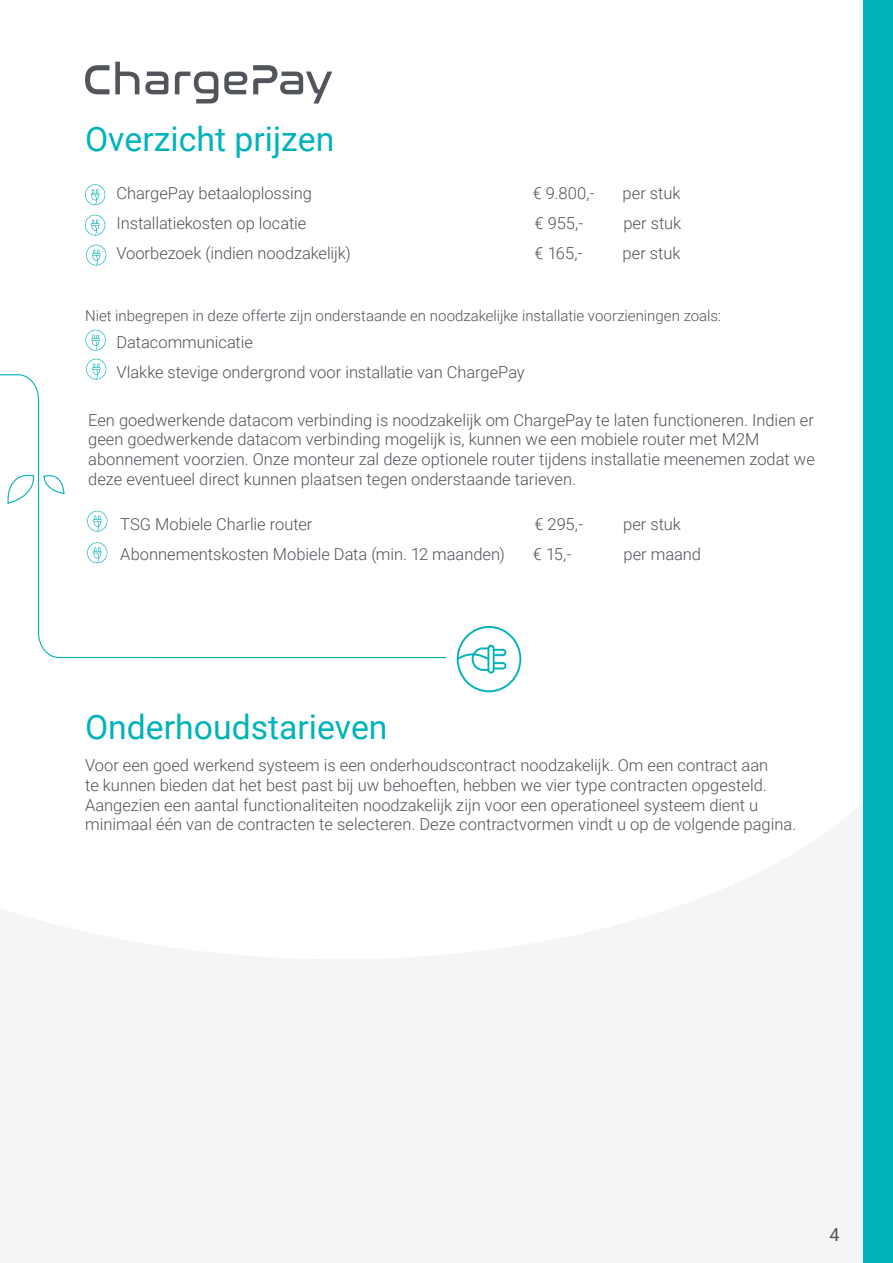
<style>
.page{position:relative;width:893px;height:1263px;background:#fff}
.page>*{position:absolute;margin:0;border:0;box-sizing:border-box;transform-origin:0 0}
.t1{font:33.75px "Roboto";color:#00b3bb}
.t2{font:18px "Roboto";color:#50535a}
.t3{font:300 16.5px/19.8px "Roboto";color:#50535a}
.t4{font:300 15px "Roboto";color:#50535a}
</style>
<div class="page">
<div style="left:863px;top:0;width:30px;height:1263px;background:#00b3bb"></div>
<svg style="left:457px;top:626px;width:64px;height:66px"></svg>
<hr style="left:154px;top:657px;width:292px;height:1px;background:#00b2bb">
<svg style="left:85px;top:65px;width:24px;height:29px"></svg>
<svg style="left:115px;top:62px;width:24px;height:32px"></svg>
<svg style="left:145px;top:72px;width:23px;height:22px"></svg>
<svg style="left:175px;top:72px;width:43px;height:31px"></svg>
<svg style="left:224px;top:72px;width:23px;height:22px"></svg>
<svg style="left:253px;top:65px;width:79px;height:39px"></svg>
<svg style="left:85px;top:330px;width:21px;height:21px"></svg>
<svg style="left:0;top:359px;width:158px;height:300px"></svg>
<svg style="left:85px;top:184px;width:20px;height:21px"></svg>
<svg style="left:85px;top:215px;width:20px;height:21px"></svg>
<svg style="left:86px;top:245px;width:20px;height:21px"></svg>
<h1 class="t1" style="left:85px;top:116px;width:251px">Overzicht prijzen</h1>
<p class="t3" style="left:116px;top:182px;width:197px">ChargePay betaaloplossing</p>
<p class="t3" style="left:533px;top:182px;width:63px">€ 9.800,-</p>
<p class="t3" style="left:623px;top:182px;width:59px">per stuk</p>
<p class="t3" style="left:116px;top:212px;width:191px">Installatiekosten op locatie</p>
<p class="t3" style="left:535px;top:212px;width:50px">€ 955,-</p>
<p class="t3" style="left:623px;top:212px;width:59px">per stuk</p>
<p class="t3" style="left:116px;top:242px;width:236px">Voorbezoek (indien noodzakelijk)</p>
<p class="t3" style="left:535px;top:242px;width:49px">€ 165,-</p>
<p class="t3" style="left:623px;top:242px;width:59px">per stuk</p>
<p class="t4" style="left:85px;top:305px;width:637px">Niet inbegrepen in deze offerte zijn onderstaande en noodzakelijke installatie voorzieningen zoals:</p>
<p class="t3" style="left:117px;top:326px;width:410px;line-height:30px">Datacommunicatie<br>Vlakke stevige ondergrond voor installatie van ChargePay</p>
<p class="t3" style="left:88px;top:409px;width:728px">Een goedwerkende datacom verbinding is noodzakelijk om ChargePay te laten functioneren. Indien er geen goedwerkende datacom verbinding mogelijk is, kunnen we een mobiele router met M2M abonnement voorzien. Onze monteur zal deze optionele router tijdens installatie meenemen zodat we deze eventueel direct kunnen plaatsen tegen onderstaande tarieven.</p>
<p class="t3" style="left:120px;top:514px;width:194px">TSG Mobiele Charlie router</p>
<p class="t3" style="left:534px;top:514px;width:50px">€ 295,-</p>
<p class="t3" style="left:623px;top:514px;width:59px">per stuk</p>
<p class="t3" style="left:120px;top:544px;width:386px">Abonnementskosten Mobiele Data (min. 12 maanden)</p>
<p class="t3" style="left:533px;top:544px;width:40px">€ 15,-</p>
<p class="t3" style="left:623px;top:544px;width:79px">per maand</p>
<h1 class="t1" style="left:85px;top:703px;width:304px">Onderhoudstarieven</h1>
<p class="t3" style="left:85px;top:755px;width:713px">Voor een goed werkend systeem is een onderhoudscontract noodzakelijk. Om een contract aan<br>te kunnen bieden dat het best past bij uw behoeften, hebben we vier type contracten opgesteld.<br>Aangezien een aantal functionaliteiten noodzakelijk zijn voor een operationeel systeem dient u minimaal één van de contracten te selecteren. Deze contractvormen vindt u op de volgende pagina.</p>
<p class="t2" style="left:829px;top:1222px;width:12px">4</p>
</div>
